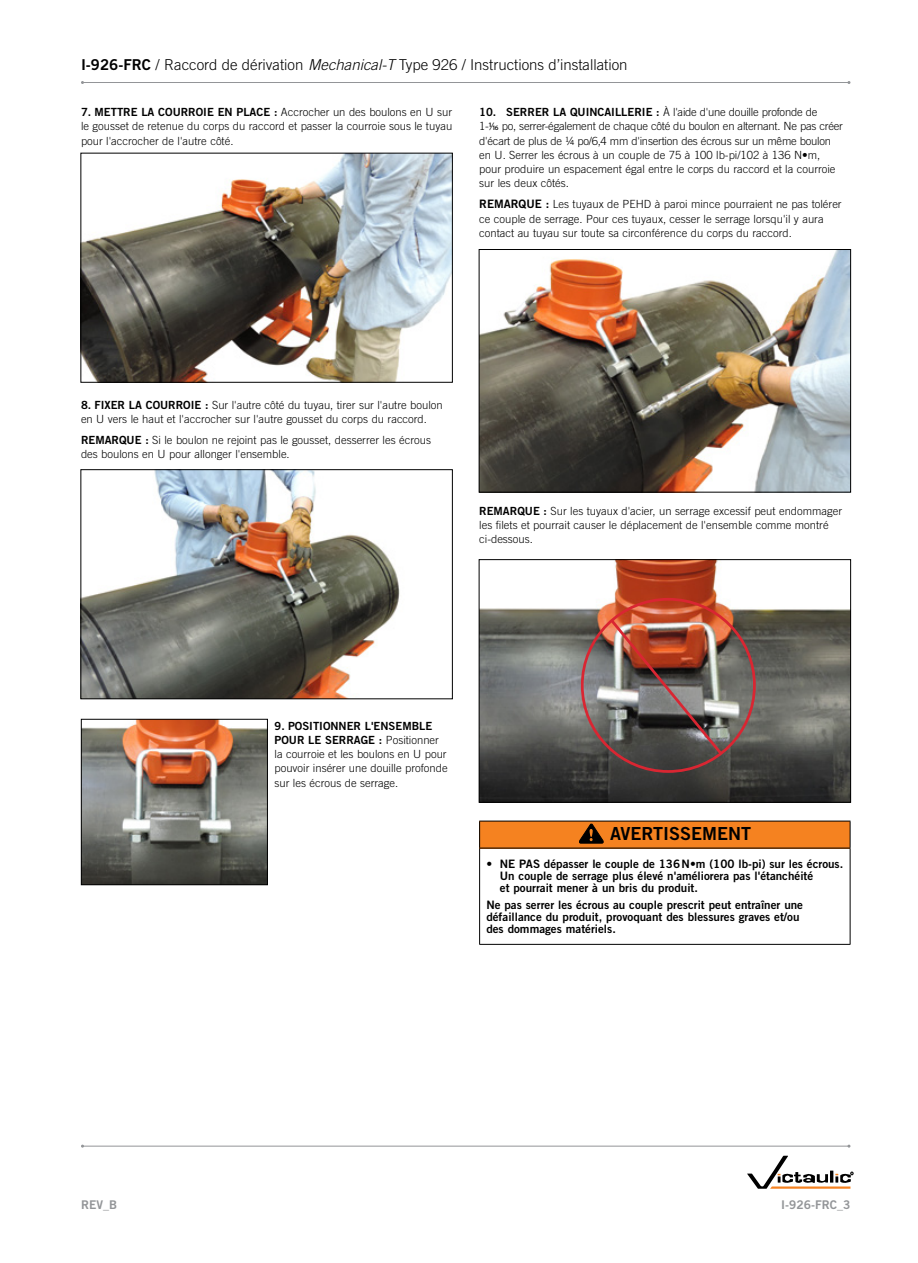
<style>
.page{position:relative;width:918px;height:1263px;background:#fff}
.page>*{position:absolute;margin:0;border:0;box-sizing:border-box;transform-origin:0 0}
.t1{font:18px "Trade Gothic LT Std Bd 2";color:#000}
.t2{font:300 15px "Trade Gothic LT Std";color:#000}
.t3{font:12px "Trade Gothic LT Std Bd 2";color:#939598}
.t4{font:11.7px/12px "Trade Gothic LT Std Bd 2";color:#000}
.t5{font:300 11.25px/14.2px "Trade Gothic LT Std";color:#000}
.t6{font:300 11.25px/14.2px "Trade Gothic LT Std";letter-spacing:-.02em;color:#000}
.t7{font:11.25px/14.2px "Trade Gothic LT Std Bd 2";color:#000}
.s1{font-family:"Trade Gothic LT Std Bd 2";font-weight:400}
.s2{font-style:italic}
.s3{font-family:"Myriad Pro";font-weight:400}
.s4{font-size:11.7px}
.s5{font-family:"Trade Gothic LT Std Bd 2";font-weight:400;font-size:11.7px}
.s6{font-family:"Trade Gothic LT Std";font-weight:300}
</style>
<div class="page">
<svg style="left:747px;top:1156px;width:106px;height:33px"></svg>
<hr style="left:83px;top:1146px;width:766px;height:1px;background:#939598">
<hr style="left:82px;top:82px;width:767px;height:1px;background:#939598">
<img style="left:83px;top:155px;width:368px;height:225px">
<div style="left:81px;top:153px;width:372px;height:229px;border:1px solid #000"></div>
<img style="left:83px;top:471px;width:317px;height:226px">
<div style="left:81px;top:469px;width:372px;height:230px;border:1px solid #000"></div>
<img style="left:83px;top:721px;width:183px;height:162px">
<div style="left:81px;top:719px;width:187px;height:166px;border:1px solid #000"></div>
<img style="left:481px;top:251px;width:368px;height:239px">
<div style="left:479px;top:249px;width:372px;height:243px;border:1px solid #000"></div>
<img style="left:481px;top:561px;width:368px;height:239px">
<img style="left:608px;top:617px;width:116px;height:140px">
<div style="left:479px;top:559px;width:372px;height:243px;border:1px solid #000"></div>
<div style="left:480px;top:821px;width:370px;height:27px;background:#f58220"></div>
<hr style="left:479px;top:821px;width:371px;height:1px;background:#000">
<svg style="left:479px;top:821px;width:1px;height:27px"></svg>
<svg style="left:850px;top:821px;width:1px;height:27px"></svg>
<hr style="left:479px;top:848px;width:1px;height:96px;background:#000">
<hr style="left:850px;top:848px;width:1px;height:96px;background:#000">
<hr style="left:479px;top:848px;width:371px;height:1px;background:#000">
<hr style="left:479px;top:944px;width:371px;height:1px;background:#000">
<svg style="left:579px;top:824px;width:25px;height:19px"></svg>
<h2 class="t2" style="left:81px;top:56px;width:548px"><span class="s1">I-926-FRC</span> / Raccord de dérivation <span class="s2">Mechanical-T</span> Type 926 / Instructions d’installation</h2>
<p class="t5" style="left:81px;top:105px;width:373px;text-align:justify"><span class="s1">7. METTRE LA COURROIE EN PLACE :</span> Accrocher un des boulons en U sur le gousset de retenue du corps du raccord et passer la courroie sous le tuyau pour l'accrocher de l'autre côté.</p>
<p class="t6" style="left:479px;top:105px;width:365px"><span class="s1">10. SERRER LA QUINCAILLERIE :</span> À l'aide d'une douille profonde de<br>1-<span class="s3">1/16</span> po, serrer-également de chaque côté du boulon en alternant. Ne pas créer d'écart de plus de 1/4 po/6,4 mm d'insertion des écrous sur un même boulon en U. Serrer les écrous à un couple de 75 à 100 lb-pi/102 à 136 N•m, pour produire un espacement égal entre le corps du raccord et la courroie sur les deux côtés<span class="s4">.</span></p>
<p class="t5" style="left:479px;top:197px;width:364px"><span class="s5">REMARQUE :</span> Les tuyaux de PEHD à paroi mince pourraient ne pas tolérer ce couple de serrage. Pour ces tuyaux, cesser le serrage lorsqu'il y aura contact au tuyau sur toute sa circonférence du corps du raccord.</p>
<p class="t5" style="left:81px;top:398px;width:363px"><span class="s1">8. FIXER LA COURROIE :</span> Sur l'autre côté du tuyau, tirer sur l'autre boulon en U vers le haut et l'accrocher sur l'autre gousset du corps du raccord.</p>
<p class="t5" style="left:81px;top:433px;width:352px"><span class="s1">REMARQUE :</span> Si le boulon ne rejoint pas le gousset, desserrer les écrous des boulons en U pour allonger l'ensemble.</p>
<p class="t5" style="left:479px;top:503px;width:364px"><span class="s1">REMARQUE :</span> Sur les tuyaux d'acier, un serrage excessif peut endommager les filets et pourrait causer le déplacement de l'ensemble comme montré ci-dessous.</p>
<p class="t7" style="left:275px;top:718px;width:166px">9. POSITIONNER L'ENSEMBLE<br>POUR LE SERRAGE : <span class="s6">Positionner</span></p>
<p class="t5" style="left:275px;top:747px;width:175px;text-align:justify">la courroie et les boulons en U pour pouvoir insérer une douille profonde sur les écrous de serrage.</p>
<h1 class="t1" style="left:610px;top:822px;width:143px">AVERTISSEMENT</h1>
<p class="t4" style="left:500px;top:857px;width:345px;text-indent:-13px">• NE PAS dépasser le couple de 136N•m (100 lb-pi) sur les écrous.<br>Un couple de serrage plus élevé n'améliorera pas l'étanchéité<br>et pourrait mener à un bris du produit.</p>
<p class="t4" style="left:486px;top:899px;width:318px">Ne pas serrer les écrous au couple prescrit peut entraîner une défaillance du produit, provoquant des blessures graves et/ou des dommages matériels.</p>
<p class="t3" style="left:81px;top:1197px;width:38px">REV_B</p>
<p class="t3" style="left:781px;top:1197px;width:71px">I-926-FRC_3</p>
</div>
